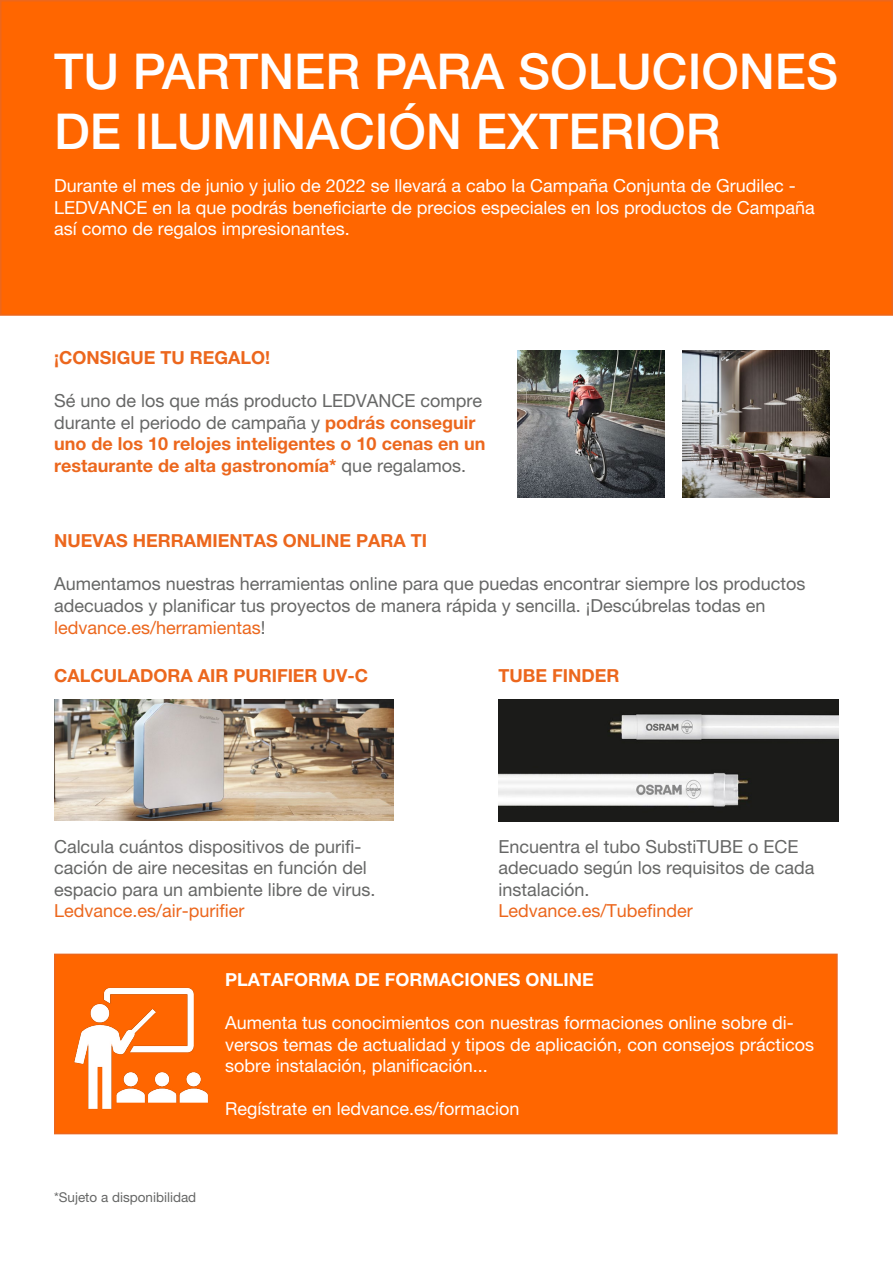
<style>
.page{position:relative;width:893px;height:1263px;background:#fff}
.page>*{position:absolute;margin:0;border:0;box-sizing:border-box;transform-origin:0 0}
.t1{font:500 49.5px/59.4px "Helvetica Neue LT Pro";color:#fff}
.t2{font:18px/21.6px "Helvetica Neue LT Pro";color:#fff}
.t3{font:18px/21.6px "Helvetica Neue LT Pro";color:#666766}
.t4{font:700 18px/21.6px "Helvetica Neue LT Pro";color:#ec671d}
.t5{font:18px "Helvetica Neue LT Pro";color:#ec671d}
.t6{font:700 18px "Helvetica Neue LT Pro";color:#fff}
.t7{font:13.5px "Helvetica Neue LT Pro";color:#666766}
.s1{font-weight:400;color:#666766}
.s2{color:#ec671d}
</style>
<div class="page">
<div style="left:1px;top:1px;width:891px;height:314px;background:#f60"></div>
<div style="left:0;top:0;width:893px;height:316px;border:2px solid #ec671d"></div>
<div style="left:54px;top:954px;width:784px;height:180px;background:#f60;border:2px solid #ec671d"></div>
<img style="left:498px;top:699px;width:341px;height:123px">
<img style="left:54px;top:699px;width:339px;height:122px">
<img style="left:74px;top:987px;width:134px;height:122px">
<img style="left:518px;top:351px;width:146px;height:146px">
<img style="left:682px;top:351px;width:147px;height:146px">
<h1 class="t1" style="left:54px;top:42px;width:786px">TU PARTNER PARA SOLUCIONES<br>DE ILUMINACIÓN EXTERIOR</h1>
<p class="t2" style="left:54px;top:175px;width:762px">Durante el mes de junio y julio de 2022 se llevará a cabo la Campaña Conjunta de Grudilec -<br>LEDVANCE en la que podrás beneficiarte de precios especiales en los productos de Campaña así como de regalos impresionantes.</p>
<p class="t4" style="left:54px;top:346px;width:218px">¡CONSIGUE TU REGALO!</p>
<p class="t4" style="left:54px;top:389px;width:433px"><span class="s1">Sé uno de los que más producto LEDVANCE compre durante el periodo de campaña y</span> podrás conseguir uno de los 10 relojes inteligentes o 10 cenas en un restaurante de alta gastronomía* <span class="s1">que regalamos.</span></p>
<p class="t4" style="left:54px;top:530px;width:374px">NUEVAS HERRAMIENTAS ONLINE PARA TI</p>
<p class="t3" style="left:54px;top:573px;width:753px">Aumentamos nuestras herramientas online para que puedas encontrar siempre los productos adecuados y planificar tus proyectos de manera rápida y sencilla. ¡Descúbrelas todas en <span class="s2">ledvance.es/herramientas</span>!</p>
<p class="t4" style="left:54px;top:664px;width:315px">CALCULADORA AIR PURIFIER UV-C</p>
<p class="t4" style="left:498px;top:664px;width:122px">TUBE FINDER</p>
<p class="t3" style="left:54px;top:835px;width:323px">Calcula cuántos dispositivos de purifi&shy;cación de aire necesitas en función del espacio para un ambiente libre de virus.</p>
<p class="t5" style="left:54px;top:900px;width:192px">Ledvance.es/air-purifier</p>
<p class="t3" style="left:498px;top:835px;width:318px">Encuentra el tubo SubstiTUBE o ECE adecuado según los requisitos de cada instalación.</p>
<p class="t5" style="left:498px;top:900px;width:196px">Ledvance.es/Tubefinder</p>
<p class="t7" style="left:54px;top:1189px;width:144px">*Sujeto a disponibilidad</p>
<p class="t6" style="left:225px;top:968px;width:370px">PLATAFORMA DE FORMACIONES ONLINE</p>
<p class="t2" style="left:225px;top:1011px;width:590px">Aumenta tus conocimientos con nuestras formaciones online sobre di&shy;versos temas de actualidad y tipos de aplicación, con consejos prácticos sobre instalación, planificación...</p>
<p class="t2" style="left:225px;top:1098px;width:296px">Regístrate en ledvance.es/formacion</p>
</div>
